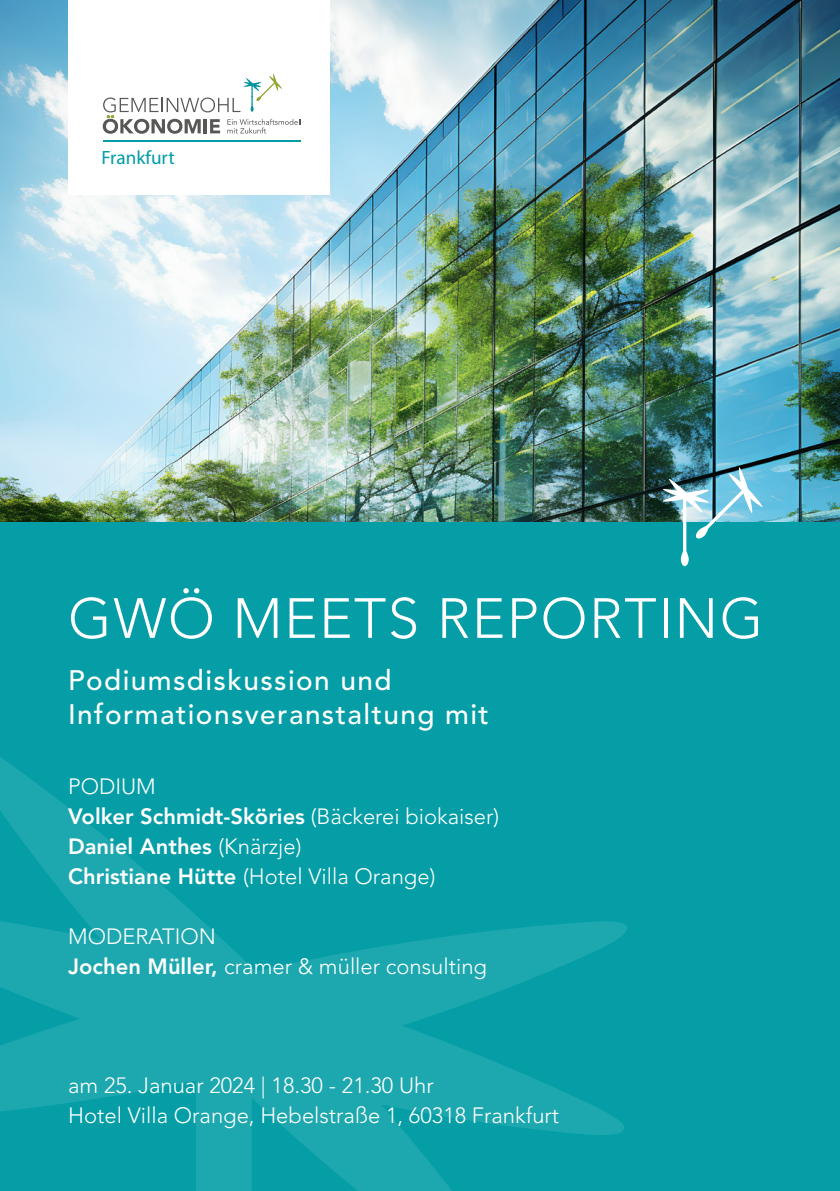
<style>
.page{position:relative;width:840px;height:1191px;background:#fff}
.page>*{position:absolute;margin:0;border:0;box-sizing:border-box;transform-origin:0 0}
.t1{font:300 56px "Avenir LT Std";letter-spacing:.03em;color:#fff}
.t2{font:500 28px/33.6px "Avenir LT Std";letter-spacing:.05em;color:#fff}
.t3{font:300 22px/30px "Avenir LT Std";color:#fff}
.t4{font:19.2px "Bw Modelica";color:#009da5}
.s1{font-weight:800}
</style>
<div class="page">
<div style="left:0;top:0;width:839px;height:1191px;background:#059ea6"></div>
<img style="left:0;top:0;width:839px;height:522px">
<div style="left:68px;top:0;width:261px;height:194px;background:#fff"></div>
<svg style="left:103px;top:74px;width:198px;height:60px"></svg>
<hr style="left:103px;top:141px;width:197px;height:1px;background:#009da5">
<img style="left:662px;top:467px;width:100px;height:75px">
<svg style="left:0;top:757px;width:627px;height:434px"></svg>
<p class="t4" style="left:101px;top:146px;width:75px">Frankfurt</p>
<h1 class="t1" style="left:68px;top:585px;width:696px">GWÖ MEETS REPORTING</h1>
<p class="t2" style="left:68px;top:664px;width:422px">Podiumsdiskussion und<br>Informationsveranstaltung mit</p>
<p class="t3" style="left:68px;top:771px;width:432px">PODIUM<br><span class="s1">Volker Schmidt-Sköries</span> (Bäckerei biokaiser)<br><span class="s1">Daniel Anthes</span> (Knärzje)<br><span class="s1">Christiane Hütte</span> (Hotel Villa Orange)</p>
<p class="t3" style="left:68px;top:921px;width:420px">MODERATION<br><span class="s1">Jochen Müller,</span> cramer &amp; müller consulting</p>
<p class="t3" style="left:68px;top:1070px;width:492px">am 25. Januar 2024 | 18.30 - 21.30 Uhr<br>Hotel Villa Orange, Hebelstraße 1, 60318 Frankfurt</p>
</div>
